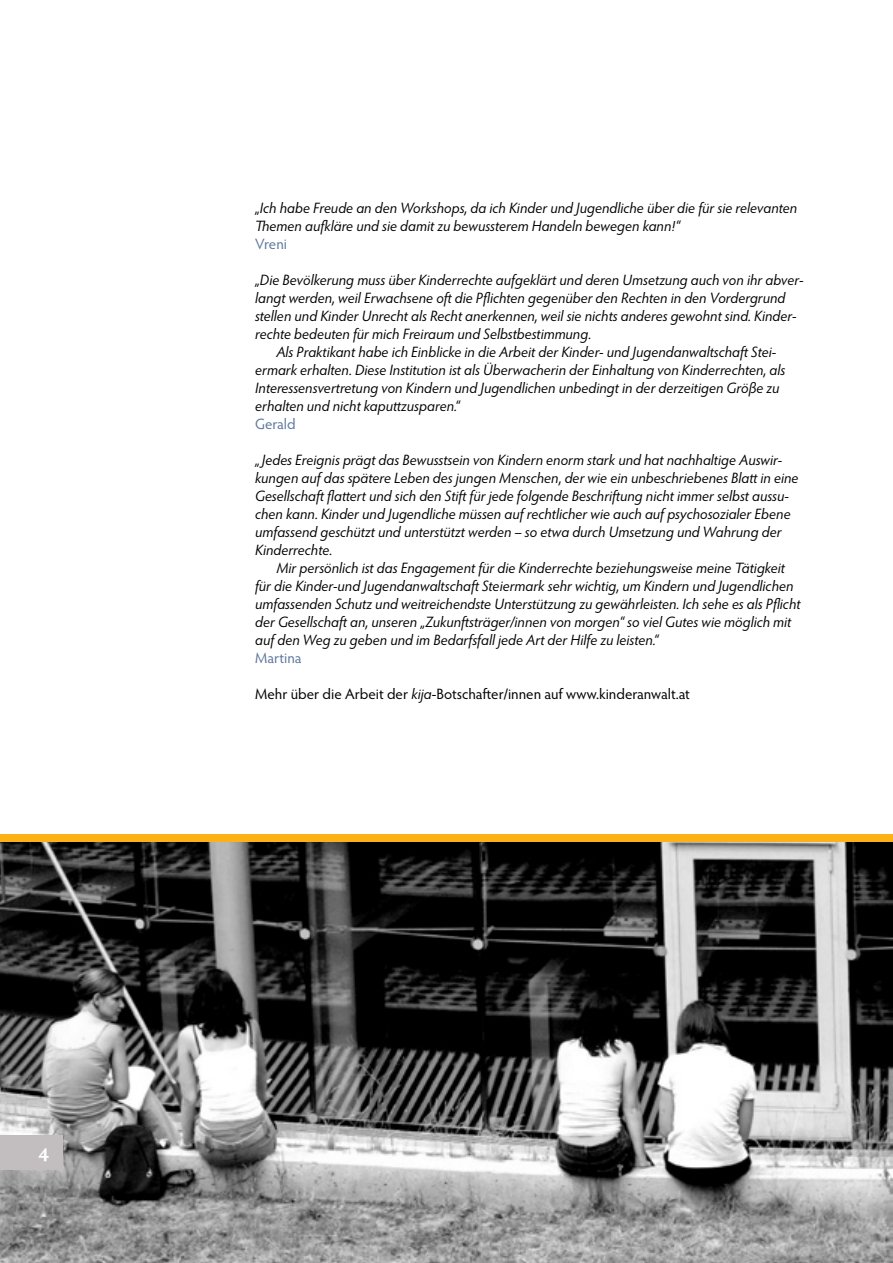
<style>
.page{position:relative;width:893px;height:1263px;background:#fff}
.page>*{position:absolute;margin:0;border:0;box-sizing:border-box;transform-origin:0 0}
.t1{font:600 21px "Hypatia Sans Pro";color:#fff}
.t2{font:italic 15px/18px "Hypatia Sans Pro";color:#000}
.t3{font:15px "Hypatia Sans Pro";color:#000}
.t4{font:15px "Hypatia Sans Pro";color:#5c779d}
.s1{font-style:italic}
</style>
<div class="page">
<img style="left:0;top:842px;width:893px;height:421px">
<div style="left:0;top:835px;width:893px;height:7px;background:#fcb117"></div>
<div style="left:0;top:1135px;width:62px;height:34px;background:#c2bebf"></div>
<h1 class="t1" style="left:38px;top:1136px;width:13px">4</h1>
<p class="t2" style="left:255px;top:198px;width:544px">„Ich habe Freude an den Workshops, da ich Kinder und Jugendliche über die für sie relevanten<br>Themen aufkläre und sie damit zu bewussterem Handeln bewegen kann!“</p>
<p class="t4" style="left:255px;top:233px;width:33px">Vreni</p>
<p class="t2" style="left:255px;top:270px;width:550px">„Die Bevölkerung muss über Kinderrechte aufgeklärt und deren Umsetzung auch von ihr abver-</p>
<p class="t2" style="left:255px;top:288px;width:532px">langt werden, weil Erwachsene oft die Pflichten gegenüber den Rechten in den Vordergrund</p>
<p class="t2" style="left:255px;top:306px;width:543px">stellen und Kinder Unrecht als Recht anerkennen, weil sie nichts anderes gewohnt sind. Kinder-</p>
<p class="t2" style="left:255px;top:324px;width:338px">rechte bedeuten für mich Freiraum und Selbstbestimmung.</p>
<p class="t2" style="left:276px;top:342px;width:501px">Als Praktikant habe ich Einblicke in die Arbeit der Kinder- und Jugendanwaltschaft Stei-</p>
<p class="t2" style="left:255px;top:360px;width:532px">ermark erhalten. Diese Institution ist als Überwacherin der Einhaltung von Kinderrechten, als</p>
<p class="t2" style="left:255px;top:378px;width:526px">Interessensvertretung von Kindern und Jugendlichen unbedingt in der derzeitigen Größe zu</p>
<p class="t2" style="left:255px;top:396px;width:206px">erhalten und nicht kaputtzusparen.“</p>
<p class="t4" style="left:255px;top:413px;width:42px">Gerald</p>
<p class="t2" style="left:255px;top:450px;width:545px">„ Jedes Ereignis prägt das Bewusstsein von Kindern enorm stark und hat nachhaltige Auswir&shy;kungen auf das spätere Leben des jungen Menschen, der wie ein unbeschriebenes Blatt in eine Gesellschaft flattert und sich den Stift für jede folgende Beschriftung nicht immer selbst aussu&shy;chen kann. Kinder und Jugendliche müssen auf rechtlicher wie auch auf psychosozialer Ebene umfassend geschützt und unterstützt werden – so etwa durch Umsetzung und Wahrung der Kinderrechte.</p>
<p class="t2" style="left:255px;top:558px;width:547px;text-indent:21px">Mir persönlich ist das Engagement für die Kinderrechte beziehungsweise meine Tätigkeit für die Kinder-und Jugendanwaltschaft Steiermark sehr wichtig, um Kindern und Jugendlichen umfassenden Schutz und weitreichendste Unterstützung zu gewährleisten. Ich sehe es als Pflicht der Gesellschaft an, unseren „Zukunftsträger/innen von morgen“ so viel Gutes wie möglich mit auf den Weg zu geben und im Bedarfsfall jede Art der Hilfe zu leisten.“</p>
<p class="t4" style="left:255px;top:647px;width:48px">Martina</p>
<p class="t3" style="left:255px;top:683px;width:436px">Mehr über die Arbeit der <span class="s1">kija</span>-Botschafter/innen auf www.kinderanwalt.at</p>
</div>
